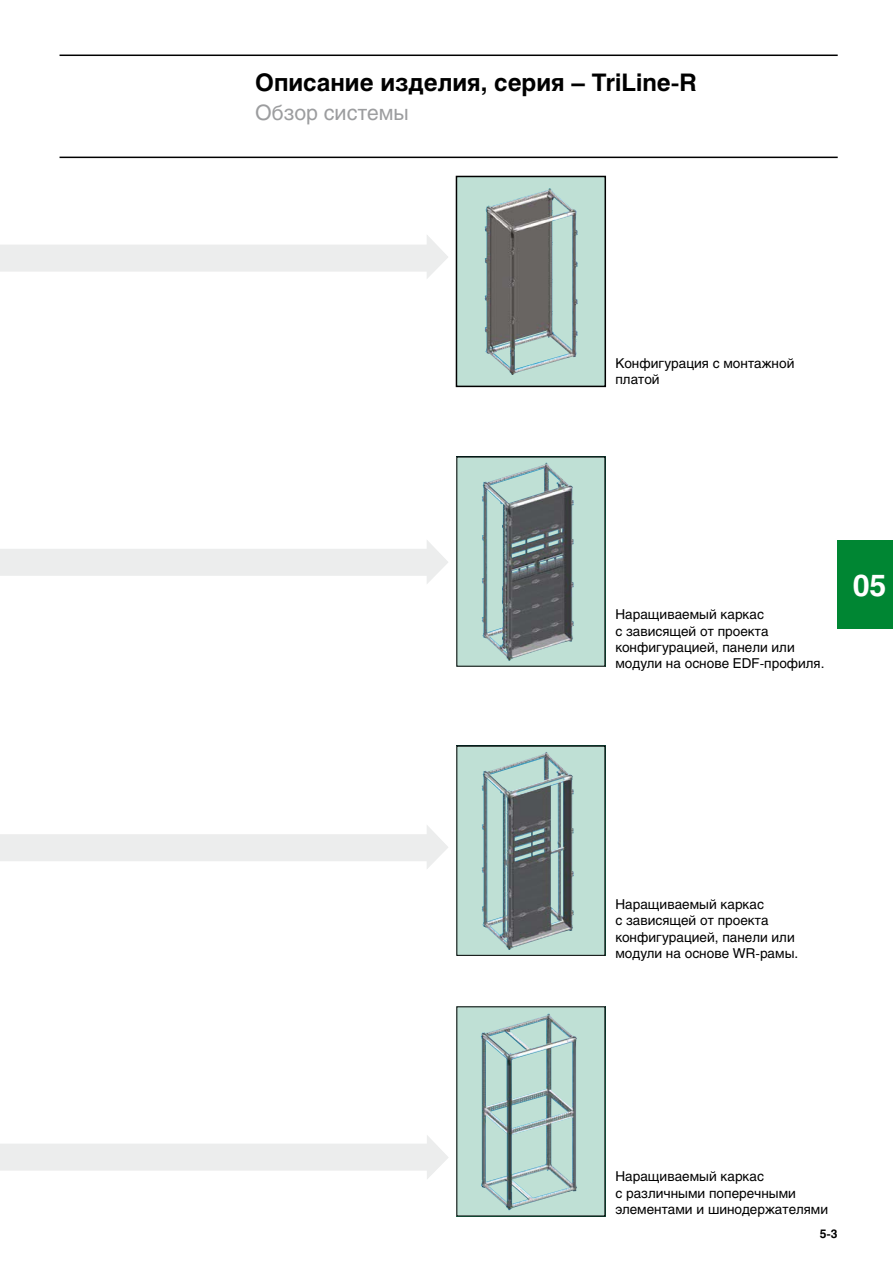
<style>
.page{position:relative;width:893px;height:1263px;background:#fff}
.page>*{position:absolute;margin:0;border:0;box-sizing:border-box;transform-origin:0 0}
.t1{font:700 30px "Helios";color:#fff}
.t2{font:700 24px "Helios";color:#000}
.t3{font:21px "Helios";color:#9c9d9f}
.t4{font:13.5px/16.2px "Helios";color:#000}
.t5{font:700 12px "Helios";color:#000}
</style>
<div class="page">
<hr style="left:60px;top:157px;width:778px;height:1px;background:#000">
<hr style="left:60px;top:55px;width:778px;height:1px;background:#000">
<div style="left:838px;top:540px;width:55px;height:89px;background:#008633"></div>
<div style="left:457px;top:746px;width:148px;height:209px;background:#bfe0d5"></div>
<img style="left:482px;top:752px;width:92px;height:198px">
<div style="left:456px;top:176px;width:149px;height:210px;background:#bfe0d5"></div>
<img style="left:485px;top:188px;width:93px;height:187px">
<div style="left:456px;top:176px;width:150px;height:211px;border:2px solid #000"></div>
<div style="left:457px;top:1007px;width:148px;height:209px;background:#bfe0d5"></div>
<img style="left:481px;top:1013px;width:96px;height:197px">
<div style="left:0;top:245px;width:434px;height:27px;background:#eceded"></div>
<div style="left:0;top:549px;width:434px;height:27px;background:#eceded"></div>
<div style="left:0;top:834px;width:434px;height:27px;background:#eceded"></div>
<div style="left:0;top:1143px;width:434px;height:27px;background:#eceded"></div>
<svg style="left:426px;top:1135px;width:23px;height:44px"></svg>
<svg style="left:427px;top:825px;width:21px;height:44px"></svg>
<svg style="left:427px;top:540px;width:21px;height:44px"></svg>
<svg style="left:426px;top:235px;width:22px;height:44px"></svg>
<div style="left:457px;top:457px;width:148px;height:209px;background:#bfe0d5"></div>
<img style="left:482px;top:463px;width:92px;height:198px">
<h2 class="t2" style="left:255px;top:68px;width:443px">Описание изделия, серия – TriLine-R</h2>
<h3 class="t3" style="left:255px;top:100px;width:155px">Обзор системы</h3>
<p class="t4" style="left:615px;top:355px;width:180px">Конфигурация с монтажной платой</p>
<p class="t4" style="left:615px;top:606px;width:210px">Наращиваемый каркас<br>с зависящей от проекта конфигурацией, панели или модули на основе EDF-профиля.</p>
<h1 class="t1" style="left:853px;top:568px;width:35px">05</h1>
<p class="t4" style="left:615px;top:896px;width:184px">Наращиваемый каркас<br>с зависящей от проекта конфигурацией, панели или модули на основе WR-рамы.</p>
<p class="t4" style="left:615px;top:1168px;width:214px">Наращиваемый каркас<br>с различными поперечными элементами и шинодержателями</p>
<p class="t5" style="left:820px;top:1227px;width:19px">5-3</p>
</div>
